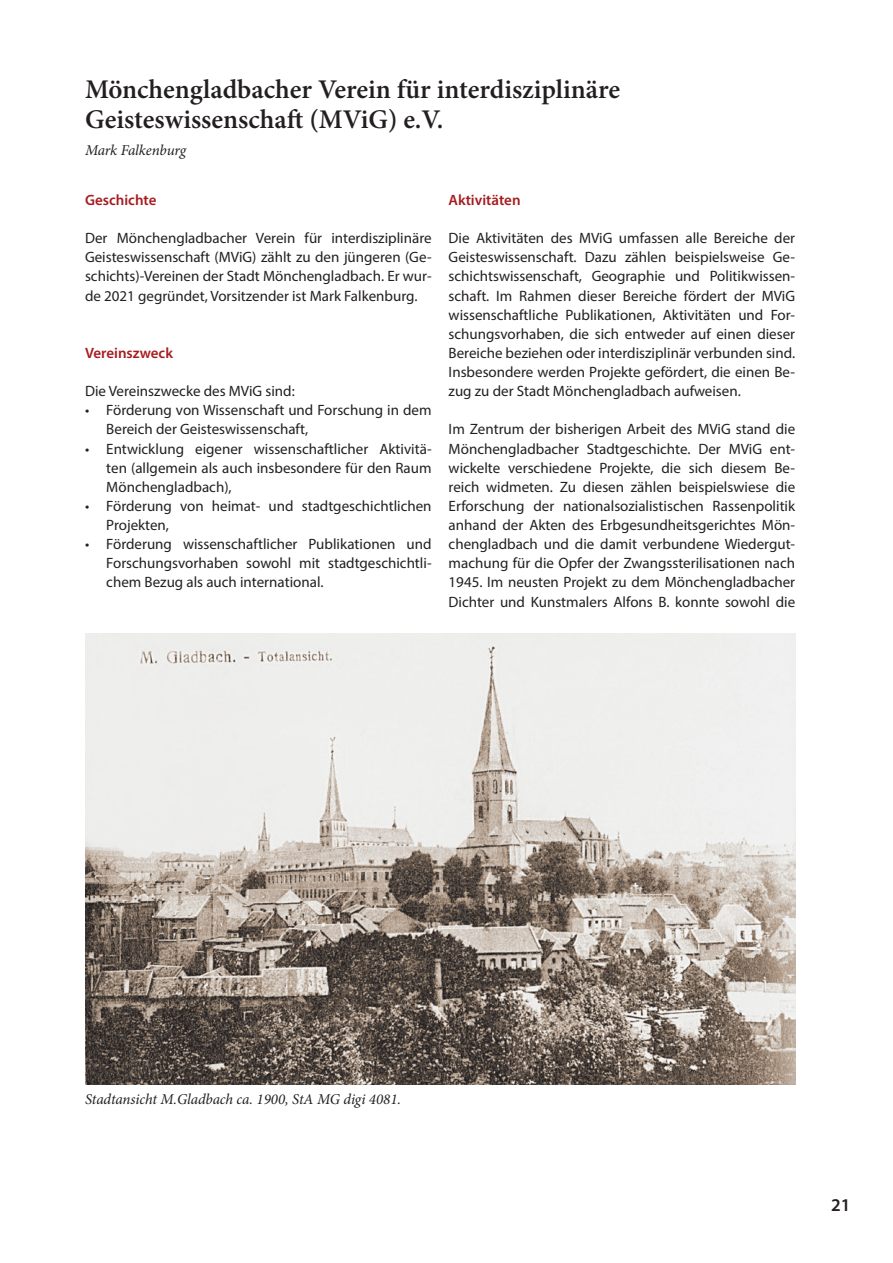
<style>
.page{position:relative;width:893px;height:1263px;background:#fff}
.page>*{position:absolute;margin:0;border:0;box-sizing:border-box;transform-origin:0 0}
.Ü_I{font:600 27px/30px "Minion Pro";color:#231f20}
.t1{font:600 18px "Myriad Pro";color:#231f20}
.Fließtext{font:15px/19.2px "Myriad Pro";color:#231f20;text-align:justify}
.eingerückt{font:15px/19.2px "Myriad Pro";color:#231f20}
.BU{font:italic 15px "Minion Pro";letter-spacing:-.005em;color:#231f20}
.Zw_Ü{font:600 15px "Myriad Pro";color:#a61c1f}
.Ü_II{font:italic 15px "Minion Pro";letter-spacing:-.01em;color:#231f20}
</style>
<div class="page">
<img style="left:85px;top:633px;width:710px;height:452px">
<p class="Ü_I" style="left:85px;top:75px;width:536px">Mönchengladbacher Verein für interdisziplinäre<br>Geisteswissenschaft (MViG) e.V.</p>
<p class="Ü_II" style="left:85px;top:140px;width:103px">Mark Falkenburg</p>
<p class="Zw_Ü" style="left:85px;top:190px;width:73px">Geschichte</p>
<p class="Fließtext" style="left:85px;top:228px;width:348px">Der Mönchengladbacher Verein für interdisziplinäre Geisteswissenschaft (MViG) zählt zu den jüngeren (Ge&shy;schichts)-Vereinen der Stadt Mönchengladbach. Er wur&shy;de 2021 gegründet, Vorsitzender ist Mark Falkenburg.</p>
<p class="Zw_Ü" style="left:449px;top:190px;width:73px">Aktivitäten</p>
<p class="Fließtext" style="left:449px;top:228px;width:348px">Die Aktivitäten des MViG umfassen alle Bereiche der Geisteswissenschaft. Dazu zählen beispielsweise Ge&shy;schichtswissenschaft, Geographie und Politikwissen&shy;schaft. Im Rahmen dieser Bereiche fördert der MViG wissenschaftliche Publikationen, Aktivitäten und For&shy;schungsvorhaben, die sich entweder auf einen dieser Bereiche beziehen oder interdisziplinär verbunden sind.<br>Insbesondere werden Projekte gefördert, die einen Be&shy;zug zu der Stadt Mönchengladbach aufweisen.</p>
<p class="Fließtext" style="left:449px;top:420px;width:348px">Im Zentrum der bisherigen Arbeit des MViG stand die Mönchengladbacher Stadtgeschichte. Der MViG ent&shy;wickelte verschiedene Projekte, die sich diesem Be&shy;reich widmeten. Zu diesen zählen beispielswiese die Erforschung der nationalsozialistischen Rassenpolitik anhand der Akten des Erbgesundheitsgerichtes Mön&shy;chengladbach und die damit verbundene Wiedergut&shy;machung für die Opfer der Zwangssterilisationen nach 1945. Im neusten Projekt zu dem Mönchengladbacher Dichter und Kunstmalers Alfons B. konnte sowohl die</p>
<p class="Zw_Ü" style="left:85px;top:343px;width:89px">Vereinszweck</p>
<p class="Fließtext" style="left:85px;top:381px;width:211px">Die Vereinszwecke des MViG sind:</p>
<p class="eingerückt" style="left:106px;top:400px;width:327px;text-indent:-21px">• Förderung von Wissenschaft und Forschung in dem<br>Bereich der Geisteswissenschaft,</p>
<p class="eingerückt" style="left:106px;top:439px;width:327px;text-align:justify;text-indent:-21px">• Entwicklung eigener wissenschaftlicher Aktivitä&shy;ten (allgemein als auch insbesondere für den Raum Mönchengladbach),</p>
<p class="eingerückt" style="left:106px;top:496px;width:327px;text-indent:-21px">• Förderung von heimat- und stadtgeschichtlichen<br>Projekten,</p>
<p class="eingerückt" style="left:106px;top:534px;width:327px;text-align:justify;text-indent:-21px">• Förderung wissenschaftlicher Publikationen und Forschungsvorhaben sowohl mit stadtgeschichtli&shy;chem Bezug als auch international.</p>
<p class="BU" style="left:85px;top:1089px;width:317px">Stadtansicht M.Gladbach ca. 1900, StA MG digi 4081.</p>
<p class="t1" style="left:831px;top:1194px;width:21px">21</p>
</div>
